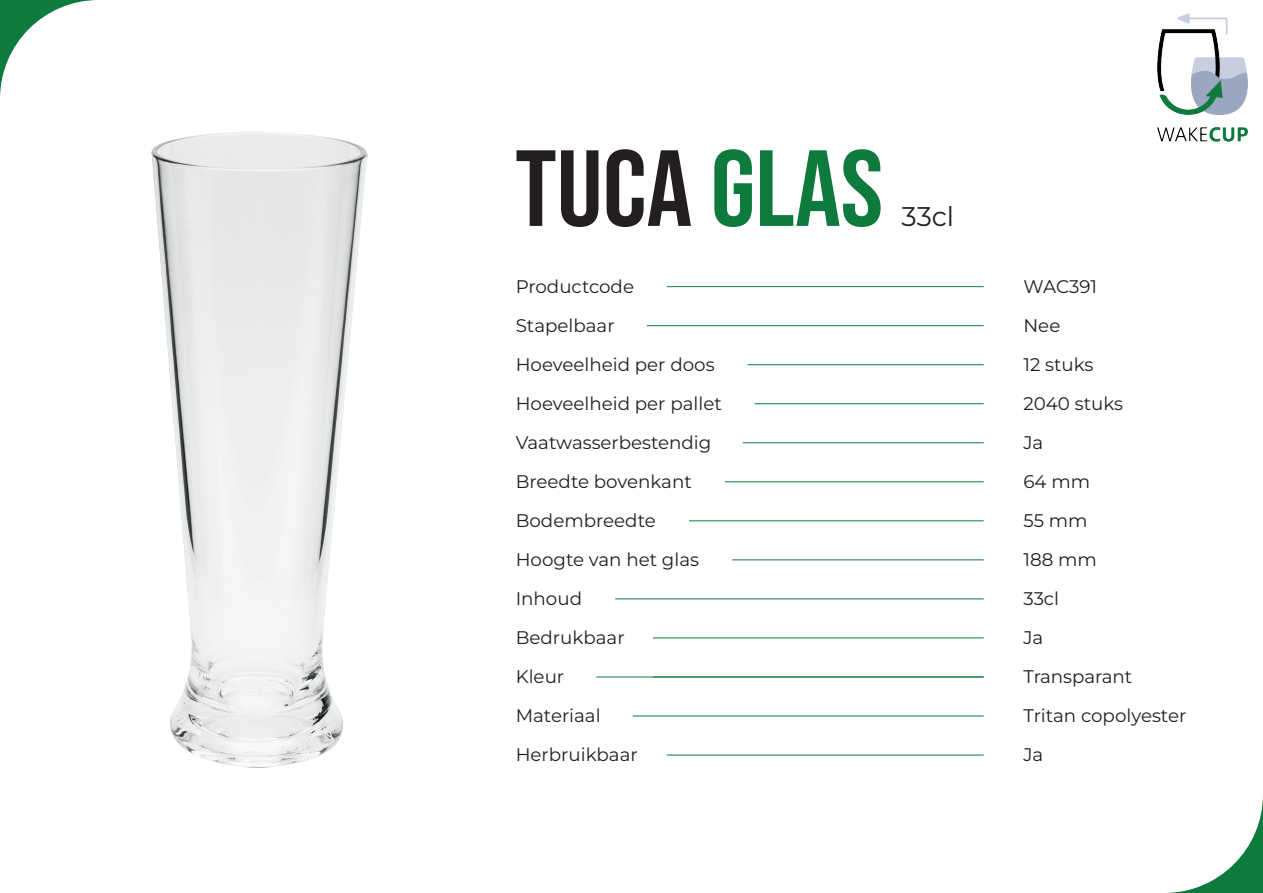
<style>
.page{position:relative;width:1263px;height:893px;background:#fff}
.page>*{position:absolute;margin:0;border:0;box-sizing:border-box;transform-origin:0 0}
.t1{font:108px "Bebas Neue";color:#231f20;scale:1.06 1}
.t2{font:100 27px "Montserrat";color:#231f20}
.t3{font:100 18.3px/39px "Montserrat";color:#231f20}
.s1{color:#0e7a3d}
</style>
<div class="page">
<img style="left:1157px;top:14px;width:90px;height:128px">
<svg style="left:0;top:0;width:96px;height:96px"></svg>
<svg style="left:1167px;top:797px;width:96px;height:96px"></svg>
<img style="left:151px;top:131px;width:474px;height:637px">
<hr style="left:647px;top:325px;width:337px;height:1px;background:#0e7a3d">
<hr style="left:667px;top:286px;width:317px;height:1px;background:#0e7a3d">
<hr style="left:747px;top:364px;width:237px;height:1px;background:#0e7a3d">
<hr style="left:754px;top:403px;width:230px;height:1px;background:#0e7a3d">
<hr style="left:743px;top:442px;width:241px;height:1px;background:#0e7a3d">
<hr style="left:725px;top:481px;width:259px;height:1px;background:#0e7a3d">
<hr style="left:689px;top:520px;width:295px;height:1px;background:#0e7a3d">
<hr style="left:732px;top:559px;width:252px;height:1px;background:#0e7a3d">
<hr style="left:615px;top:598px;width:369px;height:1px;background:#0e7a3d">
<hr style="left:653px;top:638px;width:331px;height:1px;background:#0e7a3d">
<hr style="left:633px;top:716px;width:351px;height:1px;background:#0e7a3d">
<hr style="left:596px;top:677px;width:388px;height:1px;background:#0e7a3d">
<hr style="left:667px;top:755px;width:317px;height:1px;background:#0e7a3d">
<h1 class="t1" style="left:515px;top:127px;width:349px">TUCA <span class="s1">GLAS</span></h1>
<h2 class="t2" style="left:902px;top:198px;width:54px">33cl</h2>
<p class="t3" style="left:516px;top:266px;width:207px">Productcode<br>Stapelbaar<br>Hoeveelheid per doos<br>Hoeveelheid per pallet<br>Vaatwasserbestendig<br>Breedte bovenkant<br>Bodembreedte<br>Hoogte van het glas<br>Inhoud<br>Bedrukbaar<br>Kleur<br>Materiaal<br>Herbruikbaar</p>
<p class="t3" style="left:1023px;top:267px;width:164px">WAC391<br>Nee<br>12 stuks<br>2040 stuks<br>Ja<br>64 mm<br>55 mm<br>188 mm<br>33cl<br>Ja<br>Transparant<br>Tritan copolyester<br>Ja</p>
</div>
